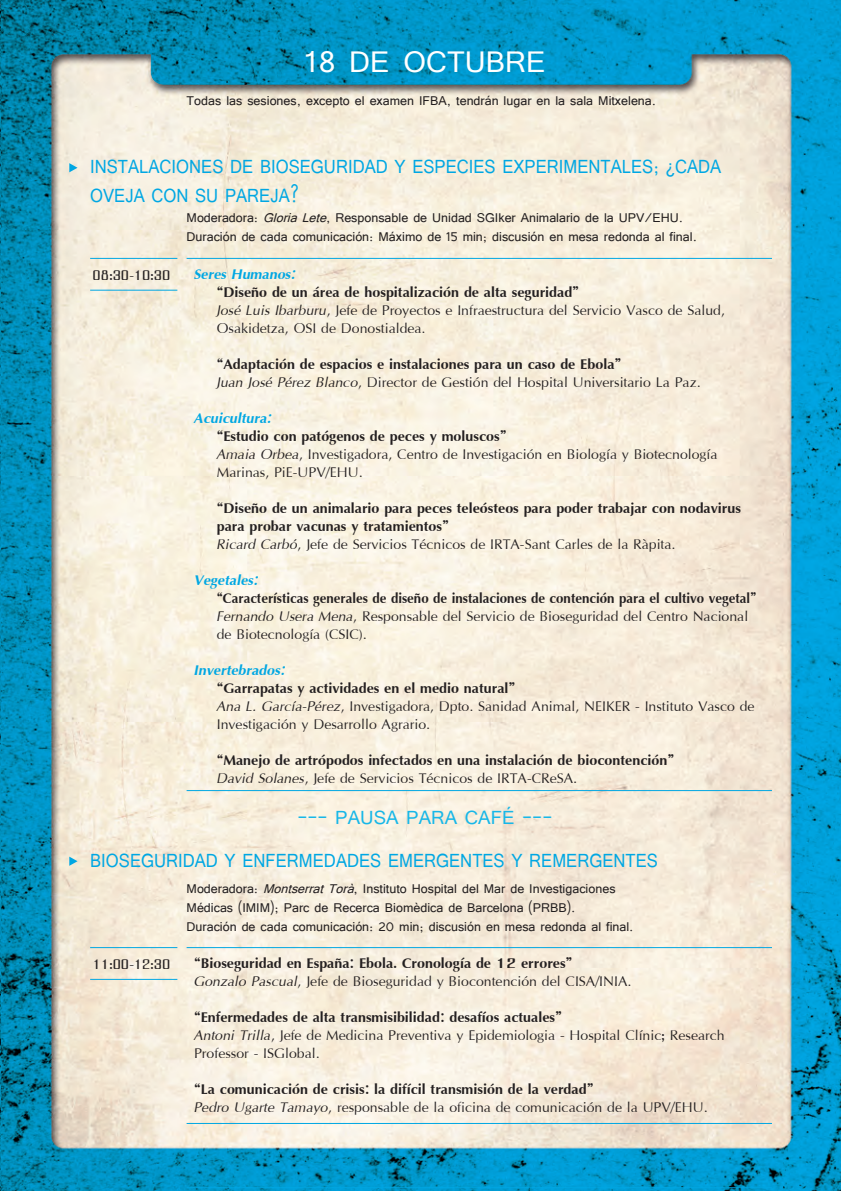
<style>
.page{position:relative;width:841px;height:1191px;background:#fff}
.page>*{position:absolute;margin:0;border:0;box-sizing:border-box;transform-origin:0 0}
.t1{font:28px "Mangal";color:#fff}
.t2{font:24px/28.8px "Tunga";color:#00a7e3;scale:.89 1}
.t3{font:24px "Tunga";color:#17b7e8}
.t4{font:22px/18px "Iris UPC";color:#231f20}
.t5{font:22px/18px "Iris UPC Bold";color:#231f20}
.t6{font:22px "Iris UPC Bold";color:#231f20;scale:.93 1}
.t7{font:italic 22px "Iris UPC Bold";color:#00a7e3}
.t8{font:16px/19.2px "Tunga";color:#231f20}
.s1{font-style:italic}
.s2{font-family:"Iris UPC Italic"}
</style>
<div class="page">
<img style="left:0;top:3px;width:1px;height:1187px">
<img style="left:1px;top:0;width:839px;height:1191px">
<svg style="left:69px;top:163px;width:8px;height:9px"></svg>
<svg style="left:69px;top:856px;width:8px;height:10px"></svg>
<hr style="left:90px;top:258px;width:87px;height:1px;background:#00a7e3">
<hr style="left:90px;top:947px;width:87px;height:1px;background:#00a7e3">
<hr style="left:90px;top:290px;width:87px;height:1px;background:#00a7e3">
<hr style="left:90px;top:979px;width:87px;height:1px;background:#00a7e3">
<hr style="left:186px;top:258px;width:585px;height:1px;background:#00a7e3">
<hr style="left:186px;top:947px;width:585px;height:1px;background:#00a7e3">
<hr style="left:186px;top:1123px;width:585px;height:1px;background:#00a7e3">
<hr style="left:186px;top:790px;width:585px;height:1px;background:#00a7e3">
<hr style="left:186px;top:1187px;width:585px;height:1px;background:#00a7e3">
<p class="t1" style="left:303px;top:46px;width:244px">18 DE OCTUBRE</p>
<p class="t8" style="left:186px;top:90px;width:471px">Todas las sesiones, excepto el examen IFBA, tendrán lugar en la sala Mitxelena.</p>
<p class="t2" style="left:90px;top:151px;width:710px">INSTALACIONES DE BIOSEGURIDAD Y ESPECIES EXPERIMENTALES; ¿CADA<br>OVEJA CON SU PAREJA?</p>
<p class="t4" style="left:93px;top:265px;width:79px">08:30-10:30</p>
<p class="t8" style="left:186px;top:207px;width:498px">Moderadora: <span class="s1">GloriaLete</span>, Responsable de Unidad SGIker Animalario de la UPV/EHU.</p>
<p class="t8" style="left:186px;top:226px;width:512px">Duración de cada comunicación: Máximo de 15 min; discusión en mesa redonda al final.</p>
<p class="t7" style="left:194px;top:258px;width:103px">Seres Humanos:</p>
<p class="t5" style="left:217px;top:282px;width:363px">“Diseño de un área de hospitalización de alta seguridad”</p>
<p class="t4" style="left:217px;top:300px;width:509px"><span class="s2">José Luis Ibarburu</span>, Jefe de Proyectos e Infraestructura del Servicio Vasco de Salud,<br>Osakidetza, OSI de Donostialdea.</p>
<p class="t5" style="left:217px;top:354px;width:405px">“Adaptación de espacios e instalaciones para un caso de Ebola”</p>
<p class="t4" style="left:217px;top:372px;width:485px"><span class="s2">Juan José Pérez Blanco</span>, Director de Gestión del Hospital Universitario La Paz.</p>
<p class="t7" style="left:194px;top:402px;width:79px">Acuicultura:</p>
<p class="t5" style="left:217px;top:426px;width:291px">“Estudio con patógenos de peces y moluscos”</p>
<p class="t4" style="left:217px;top:444px;width:502px"><span class="s2">Amaia Orbea</span>, Investigadora, Centro de Investigación en Biología y Biotecnología<br>Marinas, PiE-UPV/EHU.</p>
<p class="t5" style="left:217px;top:498px;width:525px">“Diseño de un animalario para peces teleósteos para poder trabajar con nodavirus para probar vacunas y tratamientos”</p>
<p class="t4" style="left:217px;top:534px;width:460px"><span class="s2">Ricard Carbó</span>, Jefe de Servicios Técnicos de IRTA-Sant Carles de la Ràpita.</p>
<p class="t7" style="left:194px;top:564px;width:66px">Vegetales:</p>
<p class="t6" style="left:217px;top:582px;width:581px">“Características generales de diseño de instalaciones de contención para el cultivo vegetal”</p>
<p class="t4" style="left:217px;top:606px;width:533px"><span class="s2">Fernando Usera Mena</span>, Responsable del Servicio de Bioseguridad del Centro Nacional de Biotecnología (CSIC).</p>
<p class="t7" style="left:194px;top:654px;width:93px">Invertebrados:</p>
<p class="t5" style="left:217px;top:678px;width:300px">“Garrapatas y actividades en el medio natural”</p>
<p class="t4" style="left:217px;top:696px;width:539px"><span class="s2">Ana L. García-Pérez</span>, Investigadora, Dpto. Sanidad Animal, NEIKER - Instituto Vasco de<br>Investigación y Desarrollo Agrario.</p>
<p class="t5" style="left:217px;top:750px;width:458px">“Manejo de artrópodos infectados en una instalación de biocontención”</p>
<p class="t4" style="left:217px;top:768px;width:362px"><span class="s2">David Solanes</span>, Jefe de Servicios Técnicos de IRTA-CReSA.</p>
<p class="t3" style="left:297px;top:802px;width:256px">--- PAUSA PARA CAFÉ ---</p>
<p class="t2" style="left:90px;top:844px;width:639px">BIOSEGURIDAD Y ENFERMEDADES EMERGENTES Y REMERGENTES</p>
<p class="t4" style="left:93px;top:954px;width:79px">11:00-12:30</p>
<p class="t8" style="left:186px;top:877px;width:430px">Moderadora: <span class="s1">MontserratTorà</span>, Instituto Hospital del Mar de Investigaciones<br>Médicas (IMIM); Parc de Recerca Biomèdica de Barcelona (PRBB).</p>
<p class="t8" style="left:186px;top:916px;width:448px">Duración de cada comunicación: 20 min; discusión en mesa redonda al final.</p>
<p class="t5" style="left:194px;top:953px;width:379px">“Bioseguridad en España: Ebola. Cronología de 12 errores”</p>
<p class="t4" style="left:194px;top:971px;width:438px"><span class="s2">Gonzalo Pascual</span>, Jefe de Bioseguridad y Biocontención del CISA/INIA.</p>
<p class="t5" style="left:194px;top:1007px;width:369px">“Enfermedades de alta transmisibilidad: desafíos actuales”</p>
<p class="t4" style="left:194px;top:1025px;width:532px"><span class="s2">Antoni Trilla</span>, Jefe de Medicina Preventiva y Epidemiologia - Hospital Clínic; Research<br>Professor - ISGlobal.</p>
<p class="t5" style="left:194px;top:1079px;width:400px">“La comunicación de crisis: la difícil transmisión de la verdad”</p>
<p class="t4" style="left:194px;top:1097px;width:515px"><span class="s2">Pedro Ugarte Tamayo</span>, responsable de la oficina de comunicación de la UPV/EHU.</p>
</div>
